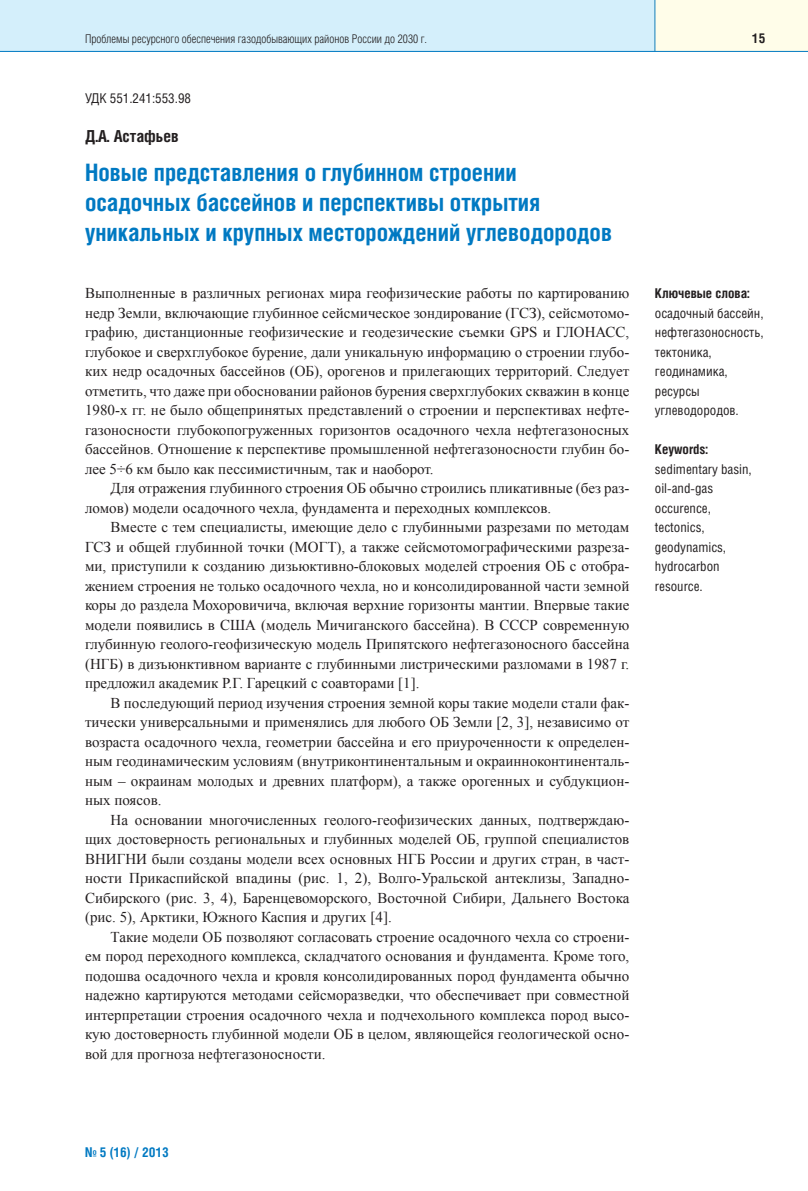
<style>
.page{position:relative;width:808px;height:1191px;background:#fff}
.page>*{position:absolute;margin:0;border:0;box-sizing:border-box;transform-origin:0 0}
.t1{font:700 24px/30px "Helios Cond";color:#0079c2}
.t2{font:700 16.5px "Helios Cond";color:#231f20}
.t3{font:15px/19.5px "Times New Roman";color:#231f20;text-align:justify}
.t4{font:13.5px/19.5px "Helios Cond";color:#231f20}
.t5{font:700 13.5px "Helios Cond";color:#231f20}
.t6{font:700 13.5px "Helios Cond";color:#0079c2}
.t7{font:300 12px "Helios Cond";color:#231f20}
</style>
<div class="page">
<div style="left:0;top:0;width:668px;height:51px;background:#d4effb"></div>
<div style="left:655px;top:0;width:153px;height:51px;background:#fffde9"></div>
<hr style="left:0;top:51px;width:808px;height:1px;background:#0079c2">
<hr style="left:654px;top:0;width:1px;height:51px;background:#0079c2">
<p class="t7" style="left:85px;top:34px;width:344px">Проблемы ресурсного обеспечения газодобывающих районов России до 2030 г.</p>
<p class="t5" style="left:752px;top:33px;width:15px">15</p>
<p class="t4" style="left:85px;top:90px;width:107px">УДК 551.241:553.98</p>
<p class="t2" style="left:85px;top:130px;width:95px">Д.А. Астафьев</p>
<h1 class="t1" style="left:85px;top:160px;width:529px">Новые представления о глубинном строении осадочных бассейнов и перспективы открытия уникальных и крупных месторождений углеводородов</h1>
<p class="t3" style="left:85px;top:283px;width:546px">Выполненные в различных регионах мира геофизические работы по картированию недр Земли, включающие глубинное сейсмическое зондирование (ГСЗ), сейсмотомо&shy;графию, дистанционные геофизические и геодезические съемки GPS и ГЛОНАСС, глубокое и сверхглубокое бурение, дали уникальную информацию о строении глубо&shy;ких недр осадочных бассейнов (ОБ), орогенов и прилегающих территорий. Следует отметить, что даже при обосновании районов бурения сверхглубоких скважин в конце 1980-х гг. не было общепринятых представлений о строении и перспективах нефте&shy;газоносности глубокопогруженных горизонтов осадочного чехла нефтегазоносных бассейнов. Отношение к перспективе промышленной нефтегазоносности глубин бо&shy;лее 5÷6 км было как пессимистичным, так и наоборот.</p>
<p class="t3" style="left:85px;top:478px;width:546px;text-indent:26px">Для отражения глубинного строения ОБ обычно строились пликативные (без раз&shy;ломов) модели осадочного чехла, фундамента и переходных комплексов.</p>
<p class="t3" style="left:85px;top:517px;width:546px;text-indent:26px">Вместе с тем специалисты, имеющие дело с глубинными разрезами по методам ГСЗ и общей глубинной точки (МОГТ), а также сейсмотомографическими разреза&shy;ми, приступили к созданию дизьюктивно-блоковых моделей строения ОБ с отобра&shy;жением строения не только осадочного чехла, но и консолидированной части земной коры до раздела Мохоровичича, включая верхние горизонты мантии. Впервые такие модели появились в США (модель Мичиганского бассейна). В СССР современную глубинную геолого-геофизическую модель Припятского нефтегазоносного бассейна (НГБ) в дизъюнктивном варианте с глубинными листрическими разломами в 1987 г. предложил академик Р.Г. Гарецкий с соавторами [1].</p>
<p class="t3" style="left:85px;top:693px;width:546px;text-indent:26px">В последующий период изучения строения земной коры такие модели стали фак&shy;тически универсальными и применялись для любого ОБ Земли [2, 3], независимо от возраста осадочного чехла, геометрии бассейна и его приуроченности к определен&shy;ным геодинамическим условиям (внутриконтинентальным и окраинноконтиненталь&shy;ным – окраинам молодых и древних платформ), а также орогенных и субдукцион&shy;ных поясов.</p>
<p class="t3" style="left:85px;top:810px;width:546px;text-indent:26px">На основании многочисленных геолого-геофизических данных, подтверждаю&shy;щих достоверность региональных и глубинных моделей ОБ, группой специалистов ВНИГНИ были созданы модели всех основных НГБ России и других стран, в част&shy;ности Прикаспийской впадины (рис. 1, 2), Волго-Уральской антеклизы, Западно-Сибирского (рис. 3, 4), Баренцевоморского, Восточной Сибири, Дальнего Востока (рис. 5), Арктики, Южного Каспия и других [4].</p>
<p class="t3" style="left:85px;top:927px;width:546px;text-indent:26px">Такие модели ОБ позволяют согласовать строение осадочного чехла со строени&shy;ем пород переходного комплекса, складчатого основания и фундамента. Кроме того, подошва осадочного чехла и кровля консолидированных пород фундамента обычно надежно картируются методами сейсморазведки, что обеспечивает при совместной интерпретации строения осадочного чехла и подчехольного комплекса пород высо&shy;кую достоверность глубинной модели ОБ в целом, являющейся геологической осно&shy;вой для прогноза нефтегазоносности.</p>
<p class="t5" style="left:655px;top:288px;width:96px">Ключевые слова:</p>
<p class="t4" style="left:655px;top:304px;width:110px">осадочный бассейн, нефтегазоносность, тектоника, геодинамика, ресурсы углеводородов.</p>
<p class="t5" style="left:655px;top:444px;width:55px">Keywords:</p>
<p class="t4" style="left:655px;top:460px;width:98px">sedimentary basin, oil-and-gas occurence, tectonics, geodynamics, hydrocarbon resource.</p>
<p class="t6" style="left:85px;top:1147px;width:85px">№ 5 (16) / 2013</p>
</div>
